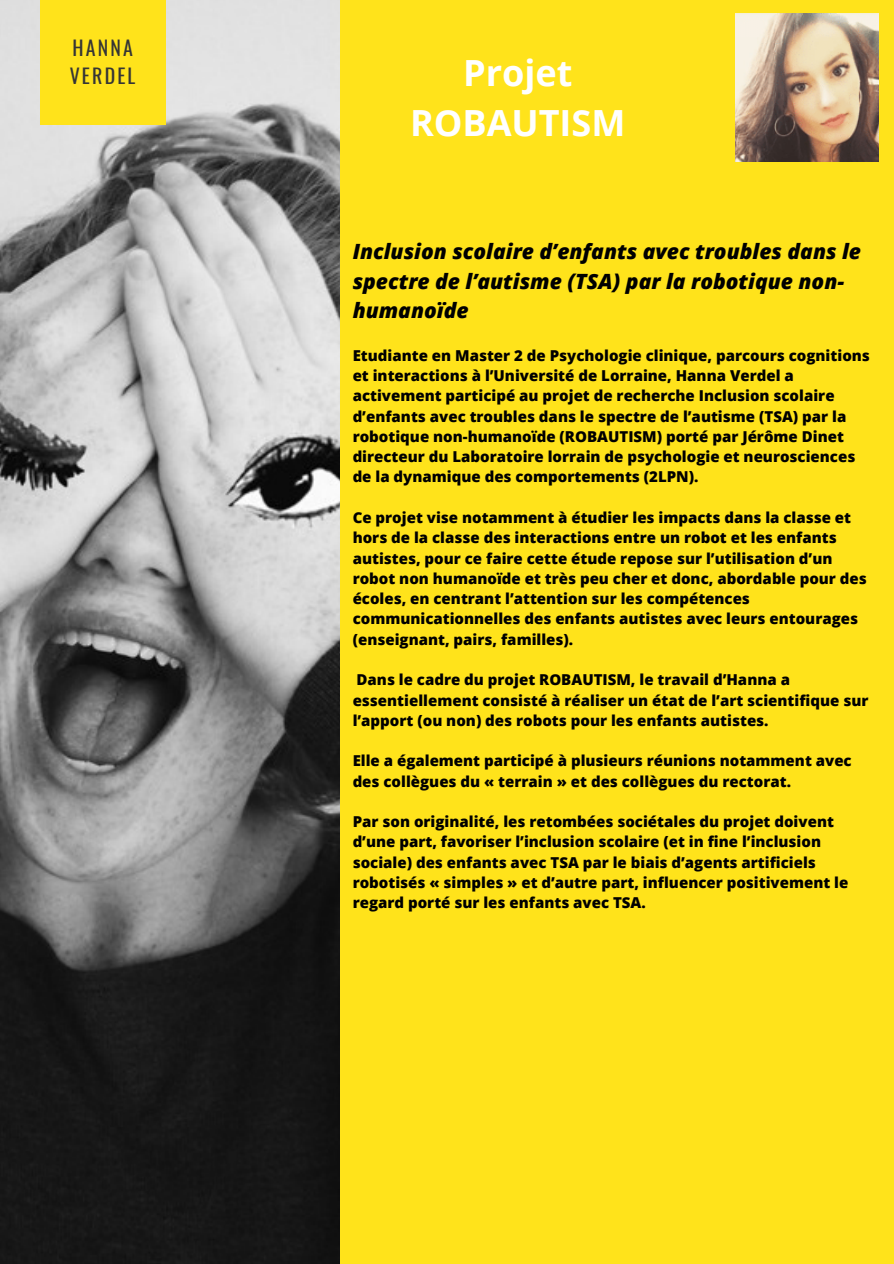
<style>
.page{position:relative;width:894px;height:1264px;background:#fff}
.page>*{position:absolute;margin:0;border:0;box-sizing:border-box;transform-origin:0 0}
.t1{font:700 36px/49.5px "Open Sans";color:#fff;text-align:center}
.t2{font:italic 800 21px/29.2px "Open Sans";color:#000}
.t3{font:19.8px/28.2px "Oswald";letter-spacing:.11em;color:#353535}
.t4{font:800 15px/20.2px "Open Sans";color:#000}
</style>
<div class="page">
<div style="left:0;top:0;width:893px;height:1263px;background:#ffe31b"></div>
<img style="left:735px;top:13px;width:143px;height:149px">
<img style="left:0;top:0;width:339px;height:1263px">
<div style="left:41px;top:0;width:125px;height:125px;background:#ffe31b"></div>
<h3 class="t3" style="left:70px;top:33px;width:67px">HANNA<br>VERDEL</h3>
<h1 class="t1" style="left:410px;top:48px;width:217px">Projet<br>ROBAUTISM</h1>
<h2 class="t2" style="left:352px;top:237px;width:510px">Inclusion scolaire d’enfants avec troubles dans le spectre de l’autisme (TSA) par la robotique non&shy;humanoïde</h2>
<p class="t4" style="left:352px;top:345px;width:518px">Etudiante en Master 2 de Psychologie clinique, parcours cognitions et interactions à l’Université de Lorraine, Hanna Verdel a activement participé au projet de recherche Inclusion scolaire d’enfants avec troubles dans le spectre de l’autisme (TSA) par la robotique non-humanoïde (ROBAUTISM) porté par Jérôme Dinet directeur du Laboratoire lorrain de psychologie et neurosciences de la dynamique des comportements (2LPN).</p>
<p class="t4" style="left:352px;top:507px;width:515px">Ce projet vise notamment à étudier les impacts dans la classe et hors de la classe des interactions entre un robot et les enfants autistes, pour ce faire cette étude repose sur l’utilisation d’un robot non humanoïde et très peu cher et donc, abordable pour des écoles, en centrant l’attention sur les compétences communicationnelles des enfants autistes avec leurs entourages (enseignant, pairs, familles).</p>
<p class="t4" style="left:352px;top:669px;width:517px">Dans le cadre du projet ROBAUTISM, le travail d’Hanna a essentiellement consisté à réaliser un état de l’art scientifique sur l’apport (ou non) des robots pour les enfants autistes.</p>
<p class="t4" style="left:352px;top:750px;width:500px">Elle a également participé à plusieurs réunions notamment avec des collègues du « terrain » et des collègues du rectorat.</p>
<p class="t4" style="left:352px;top:811px;width:497px">Par son originalité, les retombées sociétales du projet doivent d’une part, favoriser l’inclusion scolaire (et in fine l’inclusion sociale) des enfants avec TSA par le biais d’agents artificiels robotisés « simples » et d’autre part, influencer positivement le regard porté sur les enfants avec TSA.</p>
</div>
